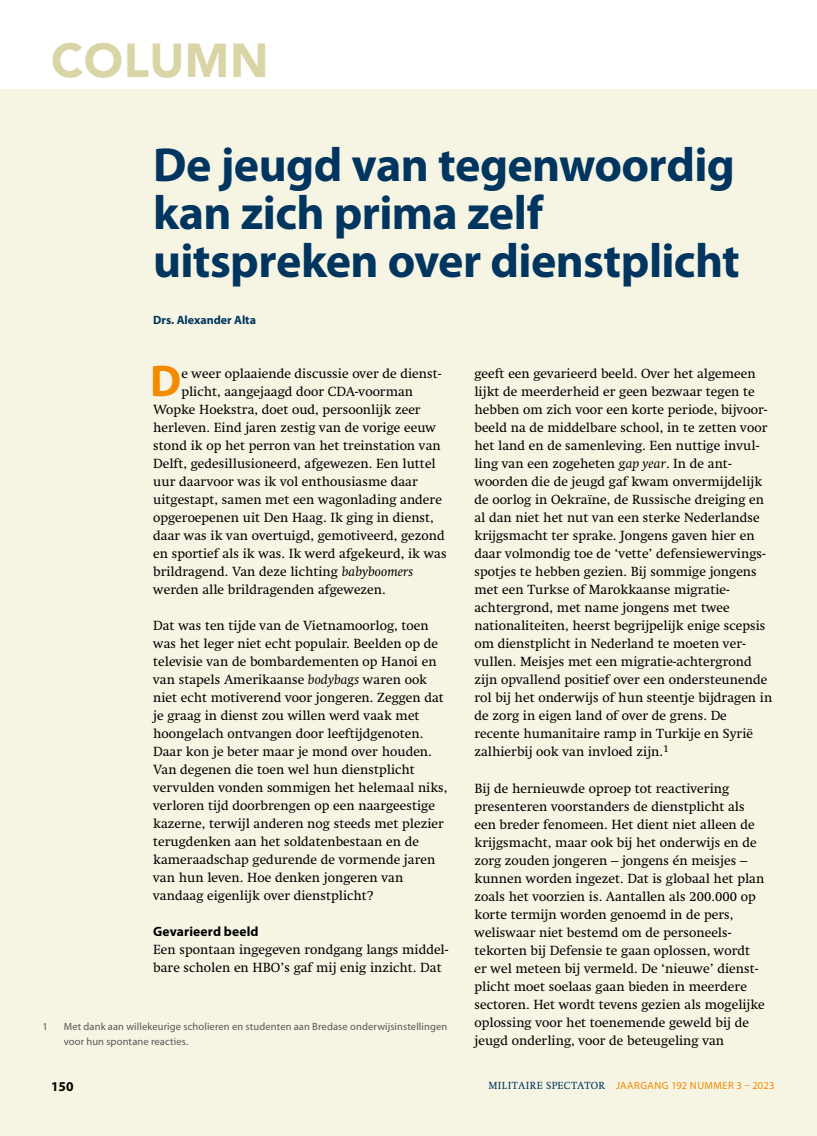
<style>
.page{position:relative;width:817px;height:1136px;background:#fff}
.page>*{position:absolute;margin:0;border:0;box-sizing:border-box;transform-origin:0 0}
.t1{font:700 48px/48px "Myriad Pro";letter-spacing:-.015em;color:#00355f}
.t2{font:900 47.25px "Avenir LT Std";letter-spacing:.01em;color:#dad5a7}
.t3{font:700 44.7px "Myriad Pro";color:#f38a00}
.t4{font:13.5px/18px "Swift LT Std";color:#000}
.t5{font:700 13.5px "Myriad Pro";letter-spacing:.01em;color:#000}
.t6{font:700 12px "Myriad Pro";color:#00355f}
.t7{font:10.5px/15px "Myriad Pro";letter-spacing:.015em;color:#555756}
.t8{font:10.5px "Myriad Pro";letter-spacing:.045em;color:#f38a00}
.s1{font-style:italic}
.s2{font-family:"Swift LT Std";color:#00355f}
</style>
<div class="page">
<div style="left:0;top:89px;width:816px;height:1046px;background:#f6f4e2"></div>
<h2 class="t2" style="left:51px;top:32px;width:219px">COLUMN</h2>
<h1 class="t1" style="left:153px;top:139px;width:588px">De jeugd van tegenwoordig kan zich prima zelf uitspreken over dienstplicht</h1>
<p class="t6" style="left:153px;top:312px;width:104px">Drs. Alexander Alta</p>
<h3 class="t3" style="left:150px;top:352px;width:33px">D</h3>
<p class="t4" style="left:181px;top:365px;width:261px">e weer oplaaiende discussie over de dienst-</p>
<p class="t4" style="left:474px;top:365px;width:299px">geeft een gevarieerd beeld. Over het algemeen lijkt de meerderheid er geen bezwaar tegen te hebben om zich voor een korte periode, bijvoor&shy;beeld na de middelbare school, in te zetten voor het land en de samenleving. Een nuttige invul&shy;ling van een zogeheten <span class="s1">gap year</span>. In de ant&shy;woorden die de jeugd gaf kwam onvermijdelijk de oorlog in Oekraïne, de Russische dreiging en al dan niet het nut van een sterke Nederlandse krijgsmacht ter sprake. Jongens gaven hier en daar volmondig toe de ‘vette’ defensiewervings&shy;spotjes te hebben gezien. Bij sommige jongens met een Turkse of Marokkaanse migratie&shy;achtergrond, met name jongens met twee nationaliteiten, heerst begrijpelijk enige scepsis om dienstplicht in Nederland te moeten ver&shy;vullen. Meisjes met een migratie-achtergrond zijn opvallend positief over een ondersteunende rol bij het onderwijs of hun steentje bijdragen in de zorg in eigen land of over de grens. De recente humanitaire ramp in Turkije en Syrië zalhierbij ook van invloed zijn.<sup>1</sup></p>
<p class="t4" style="left:474px;top:779px;width:292px">Bij de hernieuwde oproep tot reactivering presenteren voorstanders de dienstplicht als een breder fenomeen. Het dient niet alleen de krijgsmacht, maar ook bij het onderwijs en de zorg zouden jongeren – jongens én meisjes – kunnen worden ingezet. Dat is globaal het plan zoals het voorzien is. Aantallen als 200.000 op korte termijn worden genoemd in de pers, weliswaar niet bestemd om de personeels&shy;tekorten bij Defensie te gaan oplossen, wordt er wel meteen bij vermeld. De ‘nieuwe’ dienst&shy;plicht moet soelaas gaan bieden in meerdere sectoren. Het wordt tevens gezien als mogelijke oplossing voor het toenemende geweld bij de jeugd onderling, voor de beteugeling van</p>
<p class="t4" style="left:181px;top:383px;width:233px">plicht, aangejaagd door CDA-voorman</p>
<p class="t4" style="left:153px;top:401px;width:269px">Wopke Hoekstra, doet oud, persoonlijk zeer</p>
<p class="t4" style="left:153px;top:419px;width:284px">herleven. Eind jaren zestig van de vorige eeuw</p>
<p class="t4" style="left:153px;top:437px;width:289px">stond ik op het perron van het treinstation van</p>
<p class="t4" style="left:153px;top:455px;width:284px">Delft, gedesillusioneerd, afgewezen. Een luttel</p>
<p class="t4" style="left:153px;top:473px;width:266px">uur daarvoor was ik vol enthousiasme daar</p>
<p class="t4" style="left:153px;top:491px;width:290px">uitgestapt, samen met een wagonlading andere</p>
<p class="t4" style="left:153px;top:509px;width:282px">opgeroepenen uit Den Haag. Ik ging in dienst,</p>
<p class="t4" style="left:153px;top:527px;width:293px">daar was ik van overtuigd, gemotiveerd, gezond</p>
<p class="t4" style="left:153px;top:545px;width:295px">en sportief als ik was. Ik werd afgekeurd, ik was</p>
<p class="t4" style="left:153px;top:563px;width:261px">brildragend. Van deze lichting <span class="s1">babyboomers</span></p>
<p class="t4" style="left:153px;top:581px;width:234px">werden alle brildragenden afgewezen.</p>
<p class="t4" style="left:153px;top:617px;width:296px">Dat was ten tijde van de Vietnamoorlog, toen was het leger niet echt populair. Beelden op de televisie van de bombardementen op Hanoi en van stapels Amerikaanse <span class="s1">bodybags</span> waren ook niet echt motiverend voor jongeren. Zeggen dat je graag in dienst zou willen werd vaak met hoongelach ontvangen door leeftijdgenoten.<br>Daar kon je beter maar je mond over houden.<br>Van degenen die toen wel hun dienstplicht vervulden vonden sommigen het helemaal niks, verloren tijd doorbrengen op een naargeestige kazerne, terwijl anderen nog steeds met plezier terugdenken aan het soldatenbestaan en de kameraadschap gedurende de vormende jaren van hun leven. Hoe denken jongeren van vandaag eigenlijk over dienstplicht?</p>
<p class="t5" style="left:153px;top:923px;width:107px">Gevarieerd beeld</p>
<p class="t4" style="left:153px;top:941px;width:297px">Een spontaan ingegeven rondgang langs middel&shy;bare scholen en HBO’s gaf mij enig inzicht. Dat</p>
<p class="t7" style="left:43px;top:1018px;width:7px">1</p>
<p class="t7" style="left:64px;top:1018px;width:385px">Met dank aan willekeurige scholieren en studenten aan Bredase onderwijsinstellingen voor hun spontane reacties.</p>
<p class="t5" style="left:51px;top:1077px;width:24px">150</p>
<p class="t8" style="left:488px;top:1078px;width:287px"><span class="s2">MILITAIRE SPECTATOR</span> JAARGANG 192 NUMMER 3 – 2023</p>
</div>
